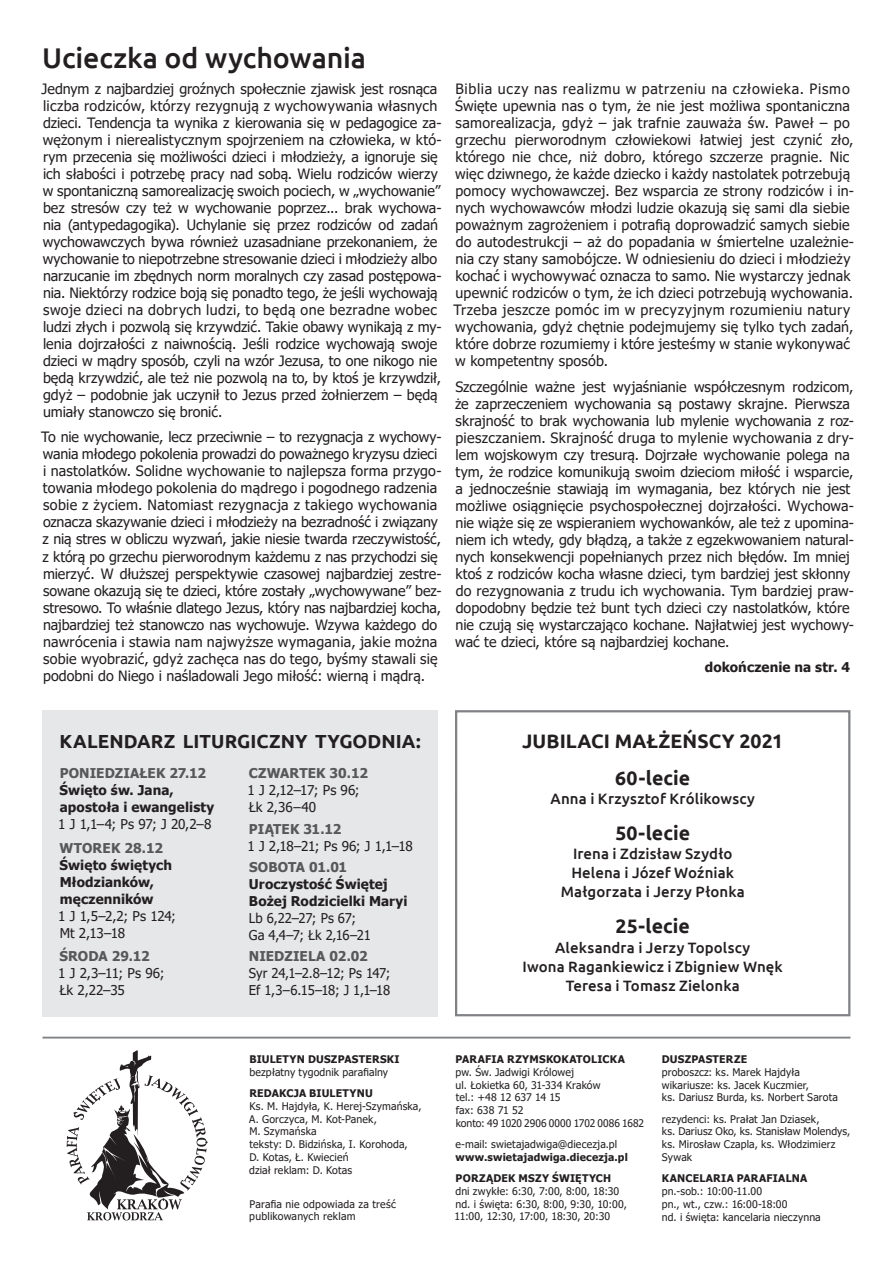
<style>
.page{position:relative;width:893px;height:1263px;background:#fff}
.page>*{position:absolute;margin:0;border:0;box-sizing:border-box;transform-origin:0 0}
.t1{font:500 28.5px "Ubuntu";letter-spacing:-.005em;color:#231f20}
.t2{font:700 19.5px/36.2px "Ubuntu";letter-spacing:.005em;color:#231f20;text-align:center}
.t3{font:700 18.9px "Ubuntu";letter-spacing:.005em;color:#231f20}
.t4{font:500 15px/19.2px "Ubuntu";letter-spacing:.005em;color:#231f20;text-align:center}
.t5{font:14.25px/17px "Tahoma";letter-spacing:.005em;color:#231f20}
.t6{font:13.5px/17px "Tahoma";letter-spacing:-.015em;color:#231f20}
.t7{font:700 13.5px/17px "Tahoma";letter-spacing:.005em;color:#231f20}
.t8{font:700 13.5px "Tahoma";letter-spacing:.005em;color:#57585a}
.t9{font:13.5px/17px "Tahoma";letter-spacing:.005em;color:#231f20}
.t10{font:10.5px/12.8px "Tahoma";letter-spacing:.015em;color:#231f20}
.t11{font:700 10.5px/21.3px "Tahoma";letter-spacing:.02em;color:#231f20}
</style>
<div class="page">
<svg style="left:67px;top:1050px;width:141px;height:170px"></svg>
<hr style="left:43px;top:1037px;width:807px;height:1px;background:#808285">
<div style="left:43px;top:710px;width:395px;height:306px;background:#e6e7e9"></div>
<svg style="left:455px;top:710px;width:396px;height:307px"></svg>
<h1 class="t1" style="left:42px;top:40px;width:326px">Ucieczka od wychowania</h1>
<p class="t5" style="left:42px;top:81px;width:401px">Jednym z najbardziej groźnych społecznie zjawisk jest rosnąca liczba rodziców, którzy rezygnują z wychowywania własnych dzieci. Tendencja ta wynika z kierowania się w pedagogice za&shy;wężonym i nierealistycznym spojrzeniem na człowieka, w któ&shy;rym przecenia się możliwości dzieci i młodzieży, a ignoruje się ich słabości i potrzebę pracy nad sobą. Wielu rodziców wierzy w spontaniczną samorealizację swoich pociech, w „wychowanie” bez stresów czy też w wychowanie poprzez... brak wychowa&shy;nia (antypedagogika). Uchylanie się przez rodziców od zadań wychowawczych bywa również uzasadniane przekonaniem, że wychowanie to niepotrzebne stresowanie dzieci i młodzieży albo narzucanie im zbędnych norm moralnych czy zasad postępowa&shy;nia. Niektórzy rodzice boją się ponadto tego, że jeśli wychowają swoje dzieci na dobrych ludzi, to będą one bezradne wobec ludzi złych i pozwolą się krzywdzić. Takie obawy wynikają z my&shy;lenia dojrzałości z naiwnością. Jeśli rodzice wychowają swoje dzieci w mądry sposób, czyli na wzór Jezusa, to one nikogo nie będą krzywdzić, ale też nie pozwolą na to, by ktoś je krzywdził, gdyż – podobnie jak uczynił to Jezus przed żołnierzem – będą umiały stanowczo się bronić.</p>
<p class="t5" style="left:41px;top:429px;width:402px">To nie wychowanie, lecz przeciwnie – to rezygnacja z wychowy&shy;wania młodego pokolenia prowadzi do poważnego kryzysu dzieci i nastolatków. Solidne wychowanie to najlepsza forma przygo&shy;towania młodego pokolenia do mądrego i pogodnego radzenia sobie z życiem. Natomiast rezygnacja z takiego wychowania oznacza skazywanie dzieci i młodzieży na bezradność i związany z nią stres w obliczu wyzwań, jakie niesie twarda rzeczywistość, z którą po grzechu pierworodnym każdemu z nas przychodzi się mierzyć. W dłuższej perspektywie czasowej najbardziej zestre&shy;sowane okazują się te dzieci, które zostały „wychowywane” bez&shy;stresowo. To właśnie dlatego Jezus, który nas najbardziej kocha, najbardziej też stanowczo nas wychowuje. Wzywa każdego do nawrócenia i stawia nam najwyższe wymagania, jakie można sobie wyobrazić, gdyż zachęca nas do tego, byśmy stawali się podobni do Niego i naśladowali Jego miłość: wierną i mądrą.</p>
<p class="t5" style="left:454px;top:81px;width:402px">Biblia uczy nas realizmu w patrzeniu na człowieka. Pismo Święte upewnia nas o tym, że nie jest możliwa spontaniczna samorealizacja, gdyż – jak trafnie zauważa św. Paweł – po grzechu pierworodnym człowiekowi łatwiej jest czynić zło, którego nie chce, niż dobro, którego szczerze pragnie. Nic więc dziwnego, że każde dziecko i każdy nastolatek potrzebują pomocy wychowawczej. Bez wsparcia ze strony rodziców i in&shy;nych wychowawców młodzi ludzie okazują się sami dla siebie poważnym zagrożeniem i potrafią doprowadzić samych siebie do autodestrukcji – aż do popadania w śmiertelne uzależnie&shy;nia czy stany samobójcze. W odniesieniu do dzieci i młodzieży kochać i wychowywać oznacza to samo. Nie wystarczy jednak upewnić rodziców o tym, że ich dzieci potrzebują wychowania.<br>Trzeba jeszcze pomóc im w precyzyjnym rozumieniu natury wychowania, gdyż chętnie podejmujemy się tylko tych zadań, które dobrze rozumiemy i które jesteśmy w stanie wykonywać w kompetentny sposób.</p>
<p class="t5" style="left:455px;top:379px;width:400px">Szczególnie ważne jest wyjaśnianie współczesnym rodzicom, że zaprzeczeniem wychowania są postawy skrajne. Pierwsza skrajność to brak wychowania lub mylenie wychowania z roz&shy;pieszczaniem. Skrajność druga to mylenie wychowania z dry&shy;lem wojskowym czy tresurą. Dojrzałe wychowanie polega na tym, że rodzice komunikują swoim dzieciom miłość i wsparcie, a jednocześnie stawiają im wymagania, bez których nie jest możliwe osiągnięcie psychospołecznej dojrzałości. Wychowa&shy;nie wiąże się ze wspieraniem wychowanków, ale też z upomina&shy;niem ich wtedy, gdy błądzą, a także z egzekwowaniem natural&shy;nych konsekwencji popełnianych przez nich błędów. Im mniej ktoś z rodziców kocha własne dzieci, tym bardziej jest skłonny do rezygnowania z trudu ich wychowania. Tym bardziej praw&shy;dopodobny będzie też bunt tych dzieci czy nastolatków, które nie czują się wystarczająco kochane. Najłatwiej jest wychowy&shy;wać te dzieci, które są najbardziej kochane.</p>
<p class="t7" style="left:705px;top:659px;width:147px">dokończenie na str. 4</p>
<h3 class="t3" style="left:60px;top:730px;width:363px">KALENDARZ LITURGICZNY TYGODNIA:</h3>
<p class="t8" style="left:249px;top:764px;width:121px">CZWARTEK 30.12</p>
<p class="t9" style="left:247px;top:782px;width:114px">1 J 2,12–17; Ps 96;<br>Łk 2,36–40</p>
<p class="t8" style="left:249px;top:819px;width:94px">PIĄTEK 31.12</p>
<p class="t6" style="left:247px;top:838px;width:167px">1 J 2,18–21; Ps 96; J 1,1–18</p>
<p class="t8" style="left:249px;top:857px;width:100px">SOBOTA 01.01</p>
<p class="t7" style="left:249px;top:876px;width:160px">Uroczystość Świętej<br>Bożej Rodzicielki Maryi</p>
<p class="t6" style="left:249px;top:910px;width:123px">Lb 6,22–27; Ps 67;<br>Ga 4,4–7; Łk 2,16–21</p>
<p class="t8" style="left:249px;top:947px;width:120px">NIEDZIELA 02.02</p>
<p class="t6" style="left:249px;top:965px;width:143px">Syr 24,1–2.8–12; Ps 147;<br>Ef 1,3–6.15–18; J 1,1–18</p>
<p class="t8" style="left:60px;top:764px;width:148px">PONIEDZIAŁEK 27.12</p>
<p class="t7" style="left:60px;top:782px;width:156px">Święto św. Jana, apostoła i ewangelisty</p>
<p class="t6" style="left:58px;top:817px;width:155px">1 J 1,1–4; Ps 97; J 20,2–8</p>
<p class="t8" style="left:59px;top:838px;width:105px">WTOREK 28.12</p>
<p class="t7" style="left:60px;top:857px;width:114px">Święto świętych<br>Młodzianków, męczenników</p>
<p class="t6" style="left:58px;top:908px;width:119px">1 J 1,5–2,2; Ps 124;<br>Mt 2,13–18</p>
<p class="t8" style="left:60px;top:947px;width:92px">ŚRODA 29.12</p>
<p class="t6" style="left:58px;top:965px;width:108px">1 J 2,3–11; Ps 96;<br>Łk 2,22–35</p>
<h2 class="t2" style="left:522px;top:723px;width:263px">JUBILACI MAŁŻEŃSCY 2021<br>60-lecie</h2>
<p class="t4" style="left:550px;top:788px;width:206px">Anna i Krzysztof Królikowscy</p>
<h2 class="t2" style="left:615px;top:814px;width:76px">50-lecie</h2>
<p class="t4" style="left:561px;top:843px;width:185px">Irena i Zdzisław Szydło<br>Helena i Józef Woźniak<br>Małgorzata i Jerzy Płonka</p>
<h2 class="t2" style="left:616px;top:908px;width:76px">25-lecie</h2>
<p class="t4" style="left:523px;top:937px;width:262px">Aleksandra i Jerzy Topolscy<br>Iwona Ragankiewicz i Zbigniew Wnęk<br>Teresa i Tomasz Zielonka</p>
<p class="t11" style="left:249px;top:1049px;width:152px">BIULETYN DUSZPASTERSKI</p>
<p class="t10" style="left:249px;top:1066px;width:140px">bezpłatny tygodnik parafialny</p>
<p class="t11" style="left:249px;top:1083px;width:125px">REDAKCJA BIULETYNU</p>
<p class="t10" style="left:249px;top:1100px;width:174px">Ks. M. Hajdyła, K. Herej-Szymańska,<br>A. Gorczyca, M. Kot-Panek,<br>M. Szymańska<br>teksty: D. Bidzińska, I. Korohoda,<br>D. Kotas, Ł. Kwiecień<br>dział reklam: D. Kotas</p>
<p class="t10" style="left:249px;top:1198px;width:148px">Parafia nie odpowiada za treść publikowanych reklam</p>
<p class="t11" style="left:456px;top:1049px;width:171px">PARAFIA RZYMSKOKATOLICKA</p>
<p class="t10" style="left:456px;top:1066px;width:190px">pw. Św. Jadwigi Królowej<br>ul. Łokietka 60, 31-334 Kraków<br>tel.: +48 12 637 14 15<br>fax: 638 71 52<br>konto: 49 1020 2906 0000 1702 0086 1682</p>
<p class="t10" style="left:455px;top:1138px;width:163px">e-mail: swietajadwiga@diecezja.pl</p>
<p class="t11" style="left:455px;top:1147px;width:174px">www.swietajadwiga.diecezja.pl<br>PORZĄDEK MSZY ŚWIĘTYCH</p>
<p class="t10" style="left:454px;top:1185px;width:174px">dni zwykłe: 6:30, 7:00, 8:00, 18:30 nd. i święta: 6:30, 8:00, 9:30, 10:00,<br>11:00, 12:30, 17:00, 18:30, 20:30</p>
<p class="t11" style="left:662px;top:1049px;width:87px">DUSZPASTERZE</p>
<p class="t10" style="left:662px;top:1066px;width:178px">proboszcz: ks. Marek Hajdyła wikariusze: ks. Jacek Kuczmier,<br>ks. Dariusz Burda, ks. Norbert Sarota</p>
<p class="t10" style="left:662px;top:1113px;width:190px">rezydenci: ks. Prałat Jan Dziasek,<br>ks. Dariusz Oko, ks. Stanisław Molendys, ks. Mirosław Czapla, ks. Włodzimierz<br>Sywak</p>
<p class="t11" style="left:662px;top:1168px;width:147px">KANCELARIA PARAFIALNA</p>
<p class="t10" style="left:662px;top:1185px;width:161px">pn.-sob.: 10:00-11.00<br>pn., wt., czw.: 16:00-18:00<br>nd. i święta: kancelaria nieczynna</p>
</div>
